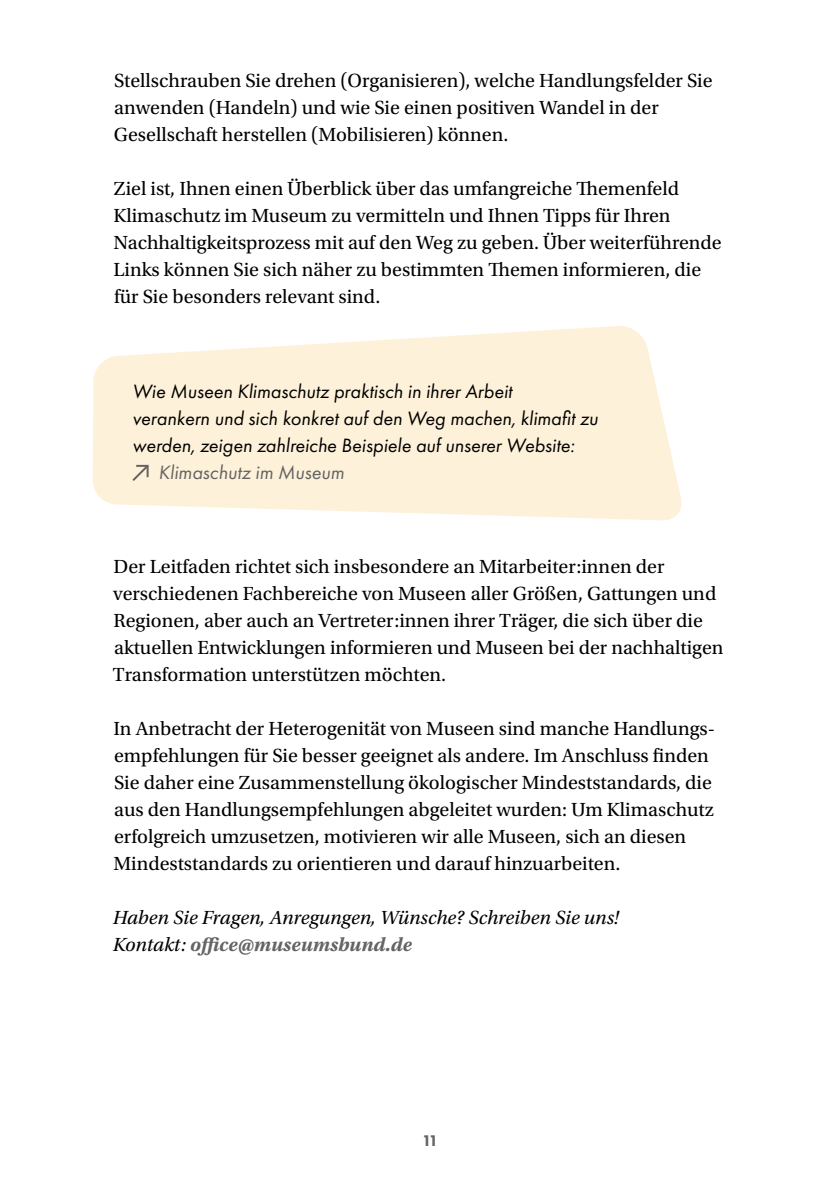
<style>
.page{position:relative;width:840px;height:1191px;background:#fff}
.page>*{position:absolute;margin:0;border:0;box-sizing:border-box;transform-origin:0 0}
.t1{font:20px/27px "Utopia Std";color:#000}
.t2{font:italic 20px/27px "Futura PT";color:#000}
.t3{font:italic 20px/27px "Utopia Std";color:#000}
.t4{font:italic 20px "Futura PT";color:#646464}
.t5{font:800 16px "Futura PT";color:#646464}
.s1{font-weight:700;color:#646464}
</style>
<div class="page">
<svg style="left:92px;top:326px;width:590px;height:195px;background:#fef3de"></svg>
<svg style="left:130px;top:463px;width:21px;height:20px"></svg>
<p class="t1" style="left:114px;top:67px;width:600px">Stellschrauben Sie drehen (Organisieren), welche Handlungsfelder Sie anwenden (Handeln) und wie Sie einen positiven Wandel in der<br>Gesellschaft herstellen (Mobilisieren) können.</p>
<p class="t1" style="left:113px;top:175px;width:609px">Ziel ist, Ihnen einen Überblick über das umfangreiche Themenfeld Klimaschutz im Museum zu vermitteln und Ihnen Tipps für Ihren Nachhaltigkeitsprozess mit auf den Weg zu geben. Über weiterführende Links können Sie sich näher zu bestimmten Themen informieren, die für Sie besonders relevant sind.</p>
<p class="t2" style="left:132px;top:378px;width:467px">Wie Museen Klimaschutz praktisch in ihrer Arbeit<br>verankern und sich konkret auf den Weg machen, klimafit zu werden, zeigen zahlreiche Beispiele auf unserer Website:</p>
<p class="t4" style="left:158px;top:460px;width:187px">Klimaschutz im Museum</p>
<p class="t1" style="left:113px;top:553px;width:611px">Der Leitfaden richtet sich insbesondere an Mitarbeiter:innen der verschiedenen Fachbereiche von Museen aller Größen, Gattungen und Regionen, aber auch an Vertreter:innen ihrer Träger, die sich über die aktuellen Entwicklungen informieren und Museen bei der nachhaltigen Transformation unterstützen möchten.</p>
<p class="t1" style="left:113px;top:715px;width:602px">In Anbetracht der Heterogenität von Museen sind manche Handlungs&shy;empfehlungen für Sie besser geeignet als andere. Im Anschluss finden Sie daher eine Zusammenstellung ökologischer Mindeststandards, die aus den Handlungsempfehlungen abgeleitet wurden: Um Klimaschutz erfolgreich umzusetzen, motivieren wir alle Museen, sich an diesen Mindeststandards zu orientieren und darauf hinzuarbeiten.</p>
<p class="t3" style="left:113px;top:904px;width:507px">Haben Sie Fragen, Anregungen, Wünsche? Schreiben Sie uns!<br>Kontakt: <span class="s1">office@museumsbund.de</span></p>
<p class="t5" style="left:422px;top:1131px;width:18px">11</p>
</div>
